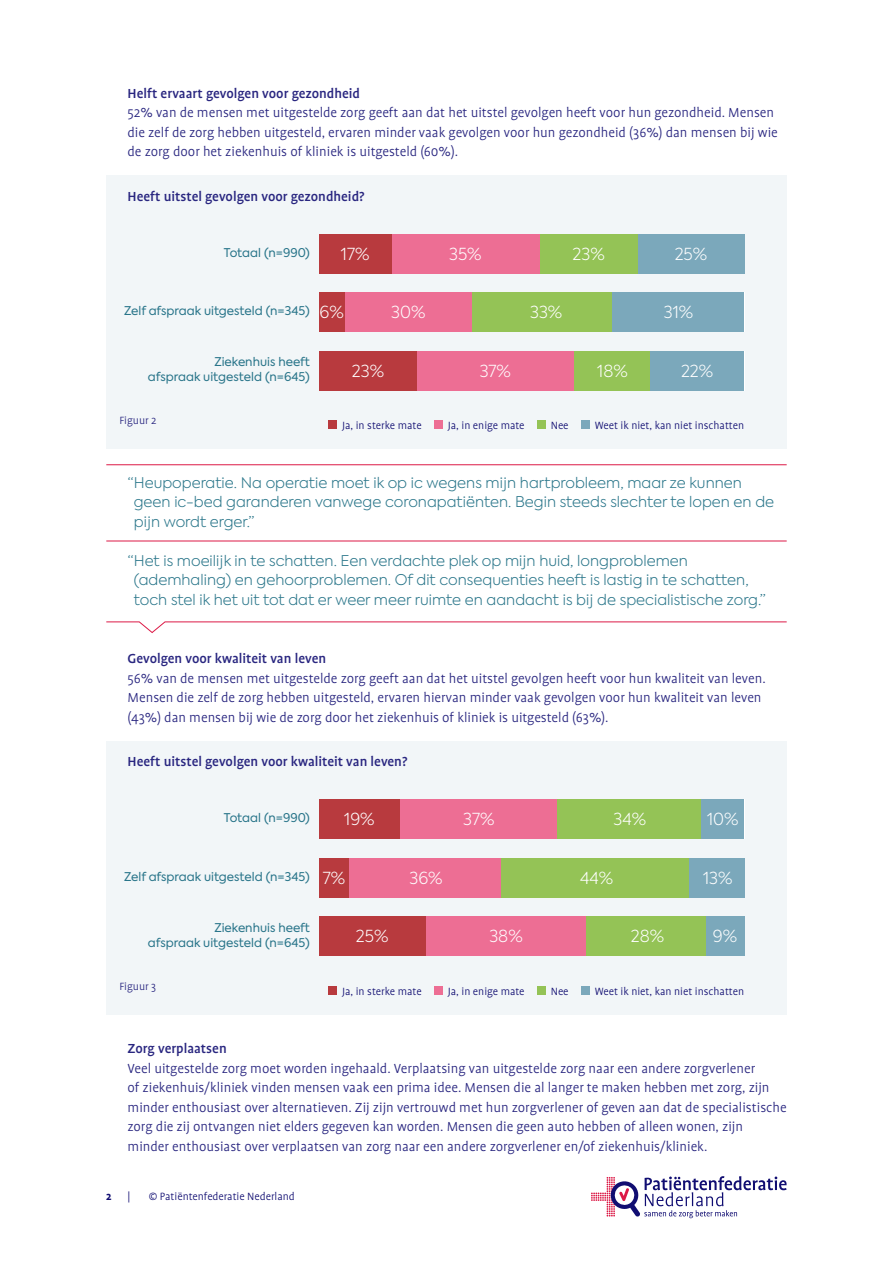
<style>
.page{position:relative;width:893px;height:1263px;background:#fff}
.page>*{position:absolute;margin:0;border:0;box-sizing:border-box;transform-origin:0 0}
.t1{font:300 16.5px "Axiforma";color:#fff}
.t2{font:300 15px/19.5px "Profile OT";color:#292680}
.t3{font:500 15px "Profile OT";color:#292680}
.t4{font:300 14.7px/19.5px "Axiforma";color:#2a768a}
.t5{font:12px "Axiforma";color:#29758a}
.t6{font:300 12px "Profile OT";color:#110e72}
.t7{font:300 12px "Profile OT";color:#292680}
.t8{font:700 12px "Profile OT";color:#110e72}
</style>
<div class="page">
<svg style="left:591px;top:1176px;width:196px;height:42px"></svg>
<svg style="left:106px;top:621px;width:681px;height:12px"></svg>
<hr style="left:106px;top:464px;width:681px;height:1px;background:#dc1946">
<hr style="left:106px;top:541px;width:681px;height:1px;background:#dc1946">
<div style="left:107px;top:176px;width:680px;height:272px;background:#f2f6f8"></div>
<div style="left:329px;top:420px;width:8px;height:9px;background:#b83a3e"></div>
<div style="left:434px;top:420px;width:9px;height:9px;background:#ed6e94"></div>
<div style="left:537px;top:420px;width:9px;height:9px;background:#94c356"></div>
<div style="left:581px;top:420px;width:9px;height:9px;background:#7ba8bb"></div>
<div style="left:391px;top:234px;width:149px;height:39px;background:#ed6e94"></div>
<div style="left:344px;top:292px;width:128px;height:40px;background:#ed6e94"></div>
<div style="left:417px;top:351px;width:157px;height:39px;background:#ed6e94"></div>
<div style="left:540px;top:234px;width:98px;height:39px;background:#94c356"></div>
<div style="left:472px;top:292px;width:141px;height:40px;background:#94c356"></div>
<div style="left:574px;top:351px;width:77px;height:39px;background:#94c356"></div>
<div style="left:638px;top:234px;width:106px;height:39px;background:#7ba8bb"></div>
<div style="left:612px;top:292px;width:132px;height:40px;background:#7ba8bb"></div>
<div style="left:651px;top:351px;width:93px;height:39px;background:#7ba8bb"></div>
<div style="left:319px;top:234px;width:72px;height:39px;background:#b83a3e"></div>
<div style="left:319px;top:292px;width:26px;height:40px;background:#b83a3e"></div>
<div style="left:319px;top:351px;width:98px;height:39px;background:#b83a3e"></div>
<div style="left:107px;top:741px;width:680px;height:273px;background:#f2f6f8"></div>
<div style="left:329px;top:986px;width:8px;height:9px;background:#b83a3e"></div>
<div style="left:434px;top:986px;width:9px;height:9px;background:#ed6e94"></div>
<div style="left:537px;top:986px;width:9px;height:9px;background:#94c356"></div>
<div style="left:581px;top:986px;width:9px;height:9px;background:#7ba8bb"></div>
<div style="left:399px;top:800px;width:158px;height:38px;background:#ed6e94"></div>
<div style="left:349px;top:858px;width:153px;height:39px;background:#ed6e94"></div>
<div style="left:425px;top:917px;width:162px;height:39px;background:#ed6e94"></div>
<div style="left:557px;top:800px;width:145px;height:38px;background:#94c356"></div>
<div style="left:502px;top:858px;width:187px;height:39px;background:#94c356"></div>
<div style="left:587px;top:917px;width:119px;height:39px;background:#94c356"></div>
<div style="left:319px;top:800px;width:81px;height:38px;background:#b83a3e"></div>
<div style="left:319px;top:858px;width:30px;height:39px;background:#b83a3e"></div>
<div style="left:319px;top:917px;width:106px;height:39px;background:#b83a3e"></div>
<div style="left:702px;top:800px;width:42px;height:38px;background:#7ba8bb"></div>
<div style="left:689px;top:858px;width:55px;height:39px;background:#7ba8bb"></div>
<div style="left:706px;top:917px;width:38px;height:39px;background:#7ba8bb"></div>
<p class="t3" style="left:128px;top:84px;width:234px">Helft ervaart gevolgen voor gezondheid</p>
<p class="t2" style="left:128px;top:103px;width:652px">52% van de mensen met uitgestelde zorg geeft aan dat het uitstel gevolgen heeft voor hun gezondheid. Mensen die zelf de zorg hebben uitgesteld, ervaren minder vaak gevolgen voor hun gezondheid (36%) dan mensen bij wie de zorg door het ziekenhuis of kliniek is uitgesteld (60%).</p>
<p class="t3" style="left:128px;top:188px;width:238px">Heeft uitstel gevolgen voor gezondheid?</p>
<p class="t5" style="left:224px;top:245px;width:88px">Totaal (n=990)</p>
<p class="t1" style="left:341px;top:243px;width:30px">17%</p>
<p class="t1" style="left:449px;top:243px;width:34px">35%</p>
<p class="t1" style="left:573px;top:243px;width:34px">23%</p>
<p class="t1" style="left:675px;top:243px;width:34px">25%</p>
<p class="t5" style="left:124px;top:303px;width:187px">Zelf afspraak uitgesteld (n=345)</p>
<p class="t5" style="left:214px;top:354px;width:97px">Ziekenhuis heeft</p>
<p class="t5" style="left:148px;top:369px;width:163px">afspraak uitgesteld (n=645)</p>
<p class="t1" style="left:320px;top:302px;width:26px">6%</p>
<p class="t1" style="left:391px;top:302px;width:36px">30%</p>
<p class="t1" style="left:352px;top:360px;width:34px">23%</p>
<p class="t1" style="left:480px;top:360px;width:33px">37%</p>
<p class="t1" style="left:530px;top:302px;width:34px">33%</p>
<p class="t1" style="left:597px;top:360px;width:32px">18%</p>
<p class="t1" style="left:664px;top:302px;width:31px">31%</p>
<p class="t1" style="left:681px;top:360px;width:34px">22%</p>
<p class="t7" style="left:119px;top:414px;width:39px">Figuur 2</p>
<p class="t6" style="left:342px;top:419px;width:81px">Ja, in sterke mate</p>
<p class="t6" style="left:448px;top:419px;width:78px">Ja, in enige mate</p>
<p class="t6" style="left:551px;top:419px;width:19px">Nee</p>
<p class="t6" style="left:595px;top:419px;width:151px">Weet ik niet, kan niet inschatten</p>
<p class="t4" style="left:134px;top:472px;width:642px;text-indent:-6px">“Heupoperatie. Na operatie moet ik op ic wegens mijn hartprobleem, maar ze kunnen geen ic-bed garanderen vanwege coronapatiënten. Begin steeds slechter te lopen en de pijn wordt erger.”</p>
<p class="t4" style="left:134px;top:550px;width:634px;text-indent:-6px">“Het is moeilijk in te schatten. Een verdachte plek op mijn huid, longproblemen (ademhaling) en gehoorproblemen. Of dit consequenties heeft is lastig in te schatten, toch stel ik het uit tot dat er weer meer ruimte en aandacht is bij de specialistische zorg.”</p>
<p class="t3" style="left:128px;top:650px;width:200px">Gevolgen voor kwaliteit van leven</p>
<p class="t2" style="left:128px;top:668px;width:640px">56% van de mensen met uitgestelde zorg geeft aan dat het uitstel gevolgen heeft voor hun kwaliteit van leven.<br>Mensen die zelf de zorg hebben uitgesteld, ervaren hiervan minder vaak gevolgen voor hun kwaliteit van leven (43%) dan mensen bij wie de zorg door het ziekenhuis of kliniek is uitgesteld (63%).</p>
<p class="t3" style="left:128px;top:753px;width:281px">Heeft uitstel gevolgen voor kwaliteit van leven?</p>
<p class="t5" style="left:224px;top:810px;width:88px">Totaal (n=990)</p>
<p class="t1" style="left:344px;top:809px;width:32px">19%</p>
<p class="t1" style="left:463px;top:809px;width:33px">37%</p>
<p class="t1" style="left:614px;top:809px;width:34px">34%</p>
<p class="t1" style="left:707px;top:809px;width:33px">10%</p>
<p class="t5" style="left:124px;top:869px;width:187px">Zelf afspraak uitgesteld (n=345)</p>
<p class="t5" style="left:214px;top:920px;width:97px">Ziekenhuis heeft</p>
<p class="t5" style="left:148px;top:935px;width:163px">afspraak uitgesteld (n=645)</p>
<p class="t1" style="left:323px;top:867px;width:24px">7%</p>
<p class="t1" style="left:356px;top:926px;width:34px">25%</p>
<p class="t1" style="left:409px;top:867px;width:35px">36%</p>
<p class="t1" style="left:489px;top:926px;width:35px">38%</p>
<p class="t1" style="left:580px;top:867px;width:35px">44%</p>
<p class="t1" style="left:631px;top:926px;width:35px">28%</p>
<p class="t1" style="left:703px;top:867px;width:31px">13%</p>
<p class="t1" style="left:713px;top:926px;width:26px">9%</p>
<p class="t7" style="left:119px;top:979px;width:38px">Figuur 3</p>
<p class="t6" style="left:342px;top:984px;width:81px">Ja, in sterke mate</p>
<p class="t6" style="left:448px;top:984px;width:78px">Ja, in enige mate</p>
<p class="t6" style="left:551px;top:984px;width:19px">Nee</p>
<p class="t6" style="left:595px;top:984px;width:151px">Weet ik niet, kan niet inschatten</p>
<p class="t3" style="left:128px;top:1040px;width:101px">Zorg verplaatsen</p>
<p class="t2" style="left:128px;top:1058px;width:660px">Veel uitgestelde zorg moet worden ingehaald. Verplaatsing van uitgestelde zorg naar een andere zorgverlener<br>of ziekenhuis/kliniek vinden mensen vaak een prima idee. Mensen die al langer te maken hebben met zorg, zijn minder enthousiast over alternatieven. Zij zijn vertrouwd met hun zorgverlener of geven aan dat de specialistische zorg die zij ontvangen niet elders gegeven kan worden. Mensen die geen auto hebben of alleen wonen, zijn minder enthousiast over verplaatsen van zorg naar een andere zorgverlener en/of ziekenhuis/kliniek.</p>
<p class="t8" style="left:106px;top:1190px;width:7px">2</p>
<p class="t6" style="left:128px;top:1190px;width:4px">|</p>
<p class="t6" style="left:149px;top:1190px;width:148px">© Patiëntenfederatie Nederland</p>
</div>
